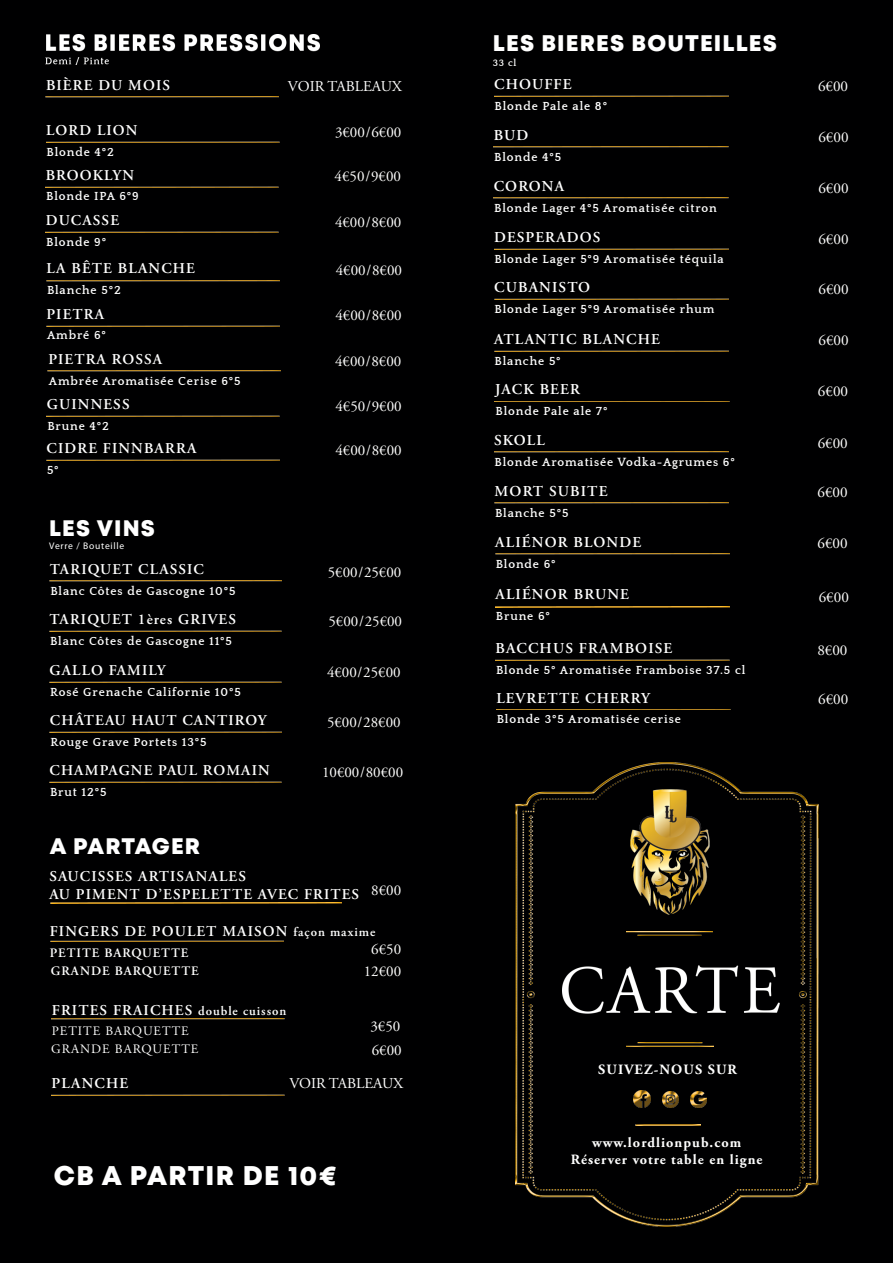
<style>
.page{position:relative;width:893px;height:1263px;background:#000001}
.page>*{position:absolute;margin:0;border:0;box-sizing:border-box;transform-origin:0 0}
.t1{font:27px "Mont Heavy DEMO";letter-spacing:.05em;color:#fff}
.t2{font:22.65px "Mont Heavy DEMO";letter-spacing:.05em;color:#fff}
.t3{font:22.5px "Mont Heavy DEMO";letter-spacing:.035em;color:#fff}
.t4{font:22.35px "Mont Heavy DEMO";letter-spacing:.05em;color:#fff}
.t5{font:600 15px/18px "Adobe Garamond Pro";letter-spacing:.075em;color:#fff}
.t6{font:15px "Adobe Garamond Pro";color:#fff}
.t7{font:700 14.25px/17px "Adobe Garamond Pro";letter-spacing:.075em;color:#fff;text-align:center}
.t8{font:12.9px "Adobe Garamond Pro";letter-spacing:.075em;color:#fff}
.t9{font:600 12.9px "Adobe Garamond Pro";letter-spacing:.075em;color:#fff}
.t10{font:700 12px "Quattrocento";letter-spacing:.075em;color:#fff}
.t11{font:700 9.75px "Quattrocento";color:#fff}
.t12{font:9.6px "Myriad Pro";letter-spacing:.075em;color:#fff}
.s1{font-size:12.9px}
</style>
<div class="page">
<img style="left:516px;top:763px;width:302px;height:463px">
<img style="left:626px;top:931px;width:87px;height:4px">
<img style="left:626px;top:1042px;width:87px;height:5px">
<img style="left:635px;top:1124px;width:65px;height:1px">
<img style="left:562px;top:966px;width:218px;height:47px">
<img style="left:634px;top:1091px;width:17px;height:17px">
<img style="left:690px;top:1091px;width:16px;height:17px">
<img style="left:662px;top:1091px;width:17px;height:17px">
<img style="left:630px;top:789px;width:80px;height:125px">
<img style="left:51px;top:1094px;width:233px;height:1px">
<img style="left:51px;top:1018px;width:233px;height:1px">
<img style="left:50px;top:940px;width:233px;height:1px">
<img style="left:50px;top:903px;width:291px;height:1px">
<img style="left:49px;top:782px;width:233px;height:1px">
<img style="left:50px;top:731px;width:232px;height:1px">
<img style="left:49px;top:681px;width:233px;height:1px">
<img style="left:49px;top:630px;width:233px;height:1px">
<img style="left:50px;top:580px;width:232px;height:1px">
<img style="left:46px;top:460px;width:233px;height:1px">
<img style="left:47px;top:415px;width:233px;height:2px">
<img style="left:48px;top:370px;width:233px;height:2px">
<img style="left:46px;top:325px;width:233px;height:1px">
<img style="left:46px;top:280px;width:233px;height:1px">
<img style="left:46px;top:231px;width:233px;height:2px">
<img style="left:46px;top:186px;width:233px;height:1px">
<img style="left:46px;top:141px;width:233px;height:1px">
<img style="left:46px;top:96px;width:233px;height:2px">
<img style="left:45px;top:35px;width:274px;height:29px">
<img style="left:495px;top:660px;width:235px;height:1px">
<img style="left:496px;top:709px;width:234px;height:1px">
<img style="left:495px;top:606px;width:234px;height:1px">
<img style="left:495px;top:553px;width:234px;height:1px">
<img style="left:494px;top:502px;width:235px;height:1px">
<img style="left:494px;top:452px;width:234px;height:1px">
<img style="left:495px;top:401px;width:234px;height:1px">
<img style="left:494px;top:350px;width:234px;height:1px">
<img style="left:494px;top:299px;width:234px;height:1px">
<img style="left:494px;top:248px;width:234px;height:1px">
<img style="left:494px;top:198px;width:234px;height:1px">
<img style="left:494px;top:147px;width:234px;height:1px">
<img style="left:494px;top:96px;width:234px;height:1px">
<p class="t5" style="left:46px;top:76px;width:126px">BIÈRE DU MOIS</p>
<p class="t6" style="left:288px;top:77px;width:115px">VOIR TABLEAUX</p>
<p class="t5" style="left:46px;top:121px;width:93px">LORD LION</p>
<p class="t10" style="left:47px;top:145px;width:69px">Blonde 4°2</p>
<p class="t6" style="left:335px;top:123px;width:68px">3€00/6€00</p>
<p class="t5" style="left:46px;top:166px;width:90px">BROOKLYN</p>
<p class="t10" style="left:46px;top:190px;width:94px">Blonde IPA 6°9</p>
<p class="t6" style="left:335px;top:167px;width:68px">4€50/9€00</p>
<p class="t5" style="left:46px;top:211px;width:75px">DUCASSE</p>
<p class="t6" style="left:335px;top:213px;width:68px">4€00/8€00</p>
<p class="t10" style="left:46px;top:236px;width:61px">Blonde 9°</p>
<p class="t5" style="left:47px;top:260px;width:150px">LA BÊTE BLANCHE</p>
<p class="t6" style="left:336px;top:261px;width:68px">4€00/8€00</p>
<p class="t10" style="left:47px;top:284px;width:75px">Blanche 5°2</p>
<p class="t5" style="left:47px;top:305px;width:59px">PIETRA</p>
<p class="t6" style="left:335px;top:306px;width:68px">4€00/8€00</p>
<p class="t10" style="left:47px;top:329px;width:60px">Ambré 6°</p>
<p class="t5" style="left:48px;top:350px;width:115px">PIETRA ROSSA</p>
<p class="t6" style="left:335px;top:352px;width:68px">4€00/8€00</p>
<p class="t10" style="left:49px;top:374px;width:193px">Ambrée Aromatisée Cerise 6°5</p>
<p class="t5" style="left:47px;top:395px;width:84px">GUINNESS</p>
<p class="t6" style="left:335px;top:397px;width:68px">4€50/9€00</p>
<p class="t10" style="left:47px;top:420px;width:63px">Brune 4°2</p>
<p class="t5" style="left:47px;top:440px;width:151px">CIDRE FINNBARRA</p>
<p class="t6" style="left:335px;top:441px;width:68px">4€00/8€00</p>
<p class="t10" style="left:47px;top:464px;width:13px">5°</p>
<h3 class="t4" style="left:49px;top:515px;width:107px">LES VINS</h3>
<p class="t12" style="left:49px;top:540px;width:77px">Verre / Bouteille</p>
<p class="t5" style="left:50px;top:560px;width:156px">TARIQUET CLASSIC</p>
<p class="t6" style="left:328px;top:563px;width:75px">5€00/25€00</p>
<p class="t10" style="left:50px;top:584px;width:187px">Blanc Côtes de Gascogne 10°5</p>
<p class="t5" style="left:50px;top:610px;width:188px">TARIQUET 1ères GRIVES</p>
<p class="t10" style="left:50px;top:635px;width:184px">Blanc Côtes de Gascogne 11°5</p>
<p class="t6" style="left:328px;top:612px;width:75px">5€00/25€00</p>
<p class="t5" style="left:50px;top:661px;width:118px">GALLO FAMILY</p>
<p class="t6" style="left:327px;top:663px;width:75px">4€00/25€00</p>
<p class="t10" style="left:50px;top:685px;width:192px">Rosé Grenache Californie 10°5</p>
<p class="t5" style="left:50px;top:711px;width:218px">CHÂTEAU HAUT CANTIROY</p>
<p class="t6" style="left:327px;top:713px;width:75px">5€00/28€00</p>
<p class="t10" style="left:50px;top:735px;width:158px">Rouge Grave Portets 13°5</p>
<p class="t5" style="left:50px;top:762px;width:222px">CHAMPAGNE PAUL ROMAIN</p>
<p class="t6" style="left:322px;top:763px;width:83px">10€00/80€00</p>
<p class="t10" style="left:50px;top:786px;width:58px">Brut 12°5</p>
<h3 class="t3" style="left:50px;top:833px;width:152px">A PARTAGER</h3>
<p class="t5" style="left:50px;top:868px;width:311px">SAUCISSES ARTISANALES<br>AU PIMENT D’ESPELETTE AVEC FRITES</p>
<p class="t6" style="left:371px;top:881px;width:31px">8€00</p>
<p class="t5" style="left:50px;top:922px;width:327px">FINGERS DE POULET MAISON <span class="s1">façon maxime</span></p>
<p class="t9" style="left:50px;top:945px;width:140px">PETITE BARQUETTE</p>
<p class="t6" style="left:371px;top:940px;width:31px">6€50</p>
<p class="t9" style="left:51px;top:963px;width:149px">GRANDE BARQUETTE</p>
<p class="t6" style="left:364px;top:962px;width:39px">12€00</p>
<p class="t5" style="left:52px;top:1001px;width:236px">FRITES FRAICHES <span class="s1">double cuisson</span></p>
<p class="t8" style="left:52px;top:1023px;width:138px">PETITE BARQUETTE</p>
<p class="t6" style="left:370px;top:1017px;width:31px">3€50</p>
<p class="t8" style="left:51px;top:1041px;width:149px">GRANDE BARQUETTE</p>
<p class="t6" style="left:372px;top:1041px;width:31px">6€00</p>
<p class="t5" style="left:52px;top:1074px;width:78px">PLANCHE</p>
<p class="t6" style="left:289px;top:1074px;width:115px">VOIR TABLEAUX</p>
<h1 class="t1" style="left:54px;top:1160px;width:284px">CB A PARTIR DE 10€</h1>
<h2 class="t2" style="left:493px;top:30px;width:286px">LES BIERES BOUTEILLES</h2>
<p class="t11" style="left:493px;top:58px;width:25px">33 cl</p>
<p class="t5" style="left:494px;top:76px;width:79px">CHOUFFE</p>
<p class="t6" style="left:818px;top:77px;width:32px">6€00</p>
<p class="t10" style="left:494px;top:100px;width:114px">Blonde Pale ale 8°</p>
<p class="t5" style="left:494px;top:126px;width:36px">BUD</p>
<p class="t10" style="left:494px;top:151px;width:68px">Blonde 4°5</p>
<p class="t6" style="left:818px;top:128px;width:32px">6€00</p>
<p class="t5" style="left:494px;top:177px;width:72px">CORONA</p>
<p class="t6" style="left:818px;top:180px;width:32px">6€00</p>
<p class="t10" style="left:494px;top:202px;width:224px">Blonde Lager 4°5 Aromatisée citron</p>
<p class="t5" style="left:494px;top:228px;width:108px">DESPERADOS</p>
<p class="t6" style="left:818px;top:230px;width:32px">6€00</p>
<p class="t10" style="left:494px;top:253px;width:231px">Blonde Lager 5°9 Aromatisée téquila</p>
<p class="t5" style="left:494px;top:279px;width:97px">CUBANISTO</p>
<p class="t6" style="left:818px;top:280px;width:32px">6€00</p>
<p class="t10" style="left:495px;top:303px;width:221px">Blonde Lager 5°9 Aromatisée rhum</p>
<p class="t5" style="left:494px;top:330px;width:167px">ATLANTIC BLANCHE</p>
<p class="t6" style="left:818px;top:331px;width:32px">6€00</p>
<p class="t10" style="left:495px;top:354px;width:68px">Blanche 5°</p>
<p class="t5" style="left:495px;top:381px;width:86px">JACK BEER</p>
<p class="t6" style="left:818px;top:382px;width:32px">6€00</p>
<p class="t10" style="left:495px;top:405px;width:114px">Blonde Pale ale 7°</p>
<p class="t5" style="left:494px;top:432px;width:52px">SKOLL</p>
<p class="t6" style="left:818px;top:434px;width:32px">6€00</p>
<p class="t10" style="left:494px;top:456px;width:242px">Blonde Aromatisée Vodka-Agrumes 6°</p>
<p class="t5" style="left:494px;top:482px;width:114px">MORT SUBITE</p>
<p class="t6" style="left:817px;top:483px;width:32px">6€00</p>
<p class="t10" style="left:495px;top:506px;width:75px">Blanche 5°5</p>
<p class="t5" style="left:495px;top:533px;width:147px">ALIÉNOR BLONDE</p>
<p class="t6" style="left:817px;top:534px;width:32px">6€00</p>
<p class="t10" style="left:496px;top:557px;width:61px">Blonde 6°</p>
<p class="t5" style="left:495px;top:586px;width:135px">ALIÉNOR BRUNE</p>
<p class="t6" style="left:819px;top:589px;width:32px">6€00</p>
<p class="t10" style="left:496px;top:610px;width:56px">Brune 6°</p>
<p class="t5" style="left:495px;top:639px;width:178px">BACCHUS FRAMBOISE</p>
<p class="t6" style="left:817px;top:641px;width:32px">8€00</p>
<p class="t10" style="left:496px;top:664px;width:251px">Blonde 5° Aromatisée Framboise 37.5 cl</p>
<p class="t5" style="left:496px;top:689px;width:155px">LEVRETTE CHERRY</p>
<p class="t6" style="left:818px;top:690px;width:32px">6€00</p>
<p class="t10" style="left:497px;top:713px;width:185px">Blonde 3°5 Aromatisée cerise</p>
<p class="t7" style="left:598px;top:1061px;width:140px">SUIVEZ-NOUS SUR</p>
<p class="t7" style="left:571px;top:1134px;width:193px">www.lordlionpub.com<br>Réserver votre table en ligne</p>
</div>
